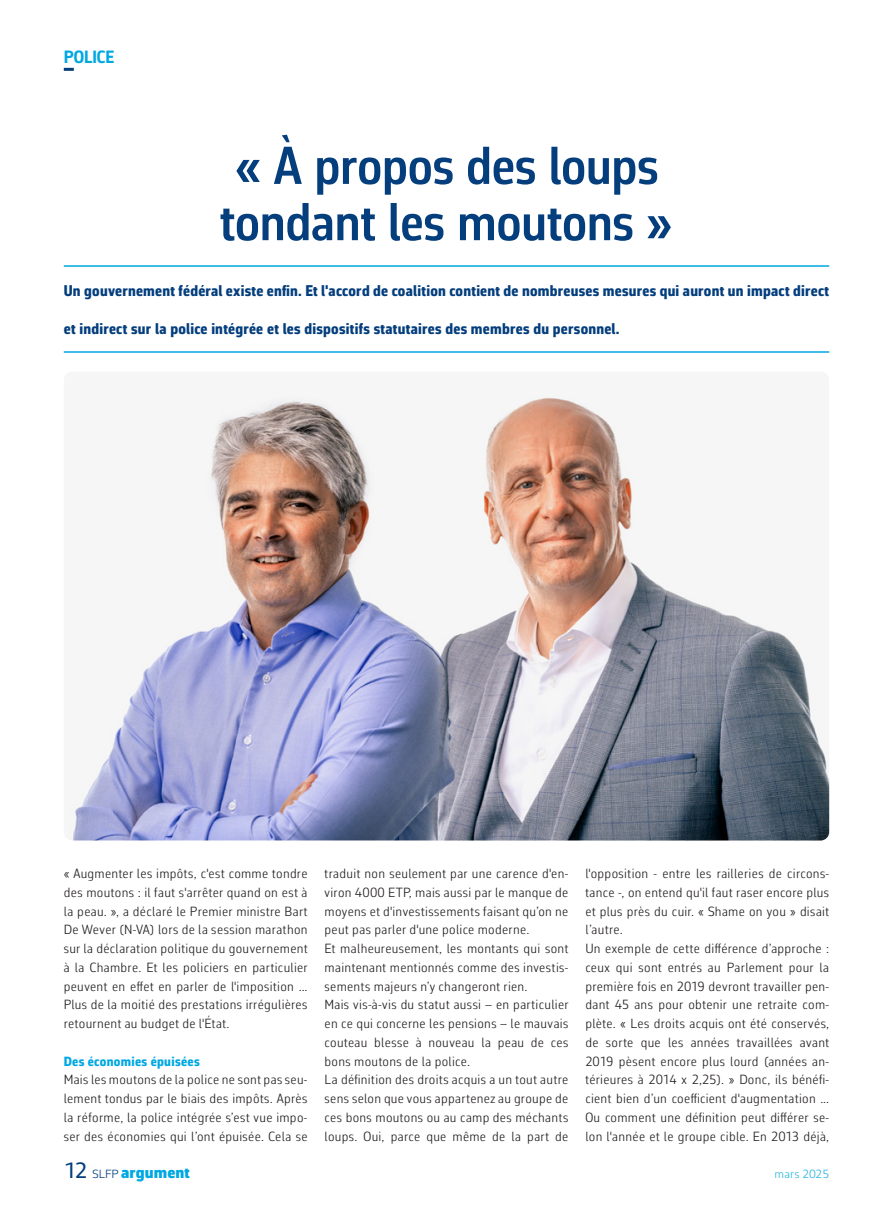
<style>
.page{position:relative;width:893px;height:1221px;background:#fff}
.page>*{position:absolute;margin:0;border:0;box-sizing:border-box;transform-origin:0 0}
.Basistekst{font:600 54px "Corbeau Con Pro";letter-spacing:-.01em;color:#043e7d}
.t1{font:700 18px "Corbeau Con Pro";letter-spacing:-.005em;color:#00a8e2}
.t2{font:900 16.5px "Corbeau Pro";letter-spacing:.005em;color:#00a8e2}
.Inleiding{font:800 15.75px "Corbeau Con Pro";letter-spacing:.015em;color:#043e7d}
.body_zonder_initiaal{font:300 13.5px/18.8px "Corbeau Con Pro";letter-spacing:.02em;color:#231f20;text-align:justify}
.Tussentitel{font:800 13.5px "Corbeau Con Pro";letter-spacing:.025em;color:#00a8e2}
.t3{font:300 12px "Corbeau Pro";color:#28b3de}
.s1{font-weight:400;font-size:22.5px;color:#043e7d}
.s2{font-weight:300;font-size:12px;color:#043e7d}
</style>
<div class="page">
<svg style="left:64px;top:68px;width:10px;height:3px"></svg>
<hr style="left:64px;top:265px;width:765px;height:2px;background:#00a8e2">
<hr style="left:64px;top:351px;width:765px;height:2px;background:#00a8e2">
<img style="left:69px;top:396px;width:760px;height:444px">
<p class="t1" style="left:64px;top:45px;width:52px">POLICE</p>
<p class="Basistekst" style="left:234px;top:129px;width:426px">« À propos des loups</p>
<p class="Basistekst" style="left:220px;top:185px;width:454px">tondant les moutons »</p>
<p class="Inleiding" style="left:64px;top:280px;width:767px">Un gouvernement fédéral existe enfin. Et l'accord de coalition contient de nombreuses mesures qui auront un impact direct</p>
<p class="Inleiding" style="left:64px;top:318px;width:557px">et indirect sur la police intégrée et les dispositifs statutaires des membres du personnel.</p>
<p class="body_zonder_initiaal" style="left:64px;top:863px;width:245px">« Augmenter les impôts, c'est comme tondre des moutons : il faut s'arrêter quand on est à la peau. », a déclaré le Premier ministre Bart De Wever (N-VA) lors de la session marathon sur la déclaration politique du gouvernement à la Chambre. Et les policiers en particulier peuvent en effet en parler de l'imposition ...<br>Plus de la moitié des prestations irrégulières retournent au budget de l'État.</p>
<p class="Tussentitel" style="left:64px;top:1051px;width:137px">Des économies épuisées</p>
<p class="body_zonder_initiaal" style="left:64px;top:1070px;width:245px">Mais les moutons de la police ne sont pas seu&shy;lement tondus par le biais des impôts. Après la réforme, la police intégrée s’est vue impo&shy;ser des économies qui l’ont épuisée. Cela se</p>
<p class="body_zonder_initiaal" style="left:325px;top:863px;width:245px">traduit non seulement par une carence d'en&shy;viron 4000 ETP, mais aussi par le manque de moyens et d'investissements faisant qu’on ne peut pas parler d'une police moderne.</p>
<p class="body_zonder_initiaal" style="left:325px;top:938px;width:245px">Et malheureusement, les montants qui sont maintenant mentionnés comme des investis&shy;sements majeurs n’y changeront rien.</p>
<p class="body_zonder_initiaal" style="left:325px;top:995px;width:245px">Mais vis-à-vis du statut aussi – en particulier en ce qui concerne les pensions – le mauvais couteau blesse à nouveau la peau de ces bons moutons de la police.</p>
<p class="body_zonder_initiaal" style="left:325px;top:1070px;width:245px">La définition des droits acquis a un tout autre sens selon que vous appartenez au groupe de ces bons moutons ou au camp des méchants loups. Oui, parce que même de la part de</p>
<p class="body_zonder_initiaal" style="left:585px;top:863px;width:245px">l'opposition - entre les railleries de circons&shy;tance -, on entend qu'il faut raser encore plus et plus près du cuir. « Shame on you » disait l’autre.</p>
<p class="body_zonder_initiaal" style="left:585px;top:938px;width:245px">Un exemple de cette différence d’approche : ceux qui sont entrés au Parlement pour la première fois en 2019 devront travailler pen&shy;dant 45 ans pour obtenir une retraite com&shy;plète. « Les droits acquis ont été conservés, de sorte que les années travaillées avant 2019 pèsent encore plus lourd (années an&shy;térieures à 2014 x 2,25). » Donc, ils bénéfi&shy;cient bien d’un coefficient d'augmentation ...<br>Ou comment une définition peut différer se&shy;lon l'année et le groupe cible. En 2013 déjà,</p>
<p class="t2" style="left:64px;top:1161px;width:127px"><span class="s1">12</span> <span class="s2">SLFP</span> argument</p>
<p class="t3" style="left:774px;top:1165px;width:56px">mars 2025</p>
</div>
